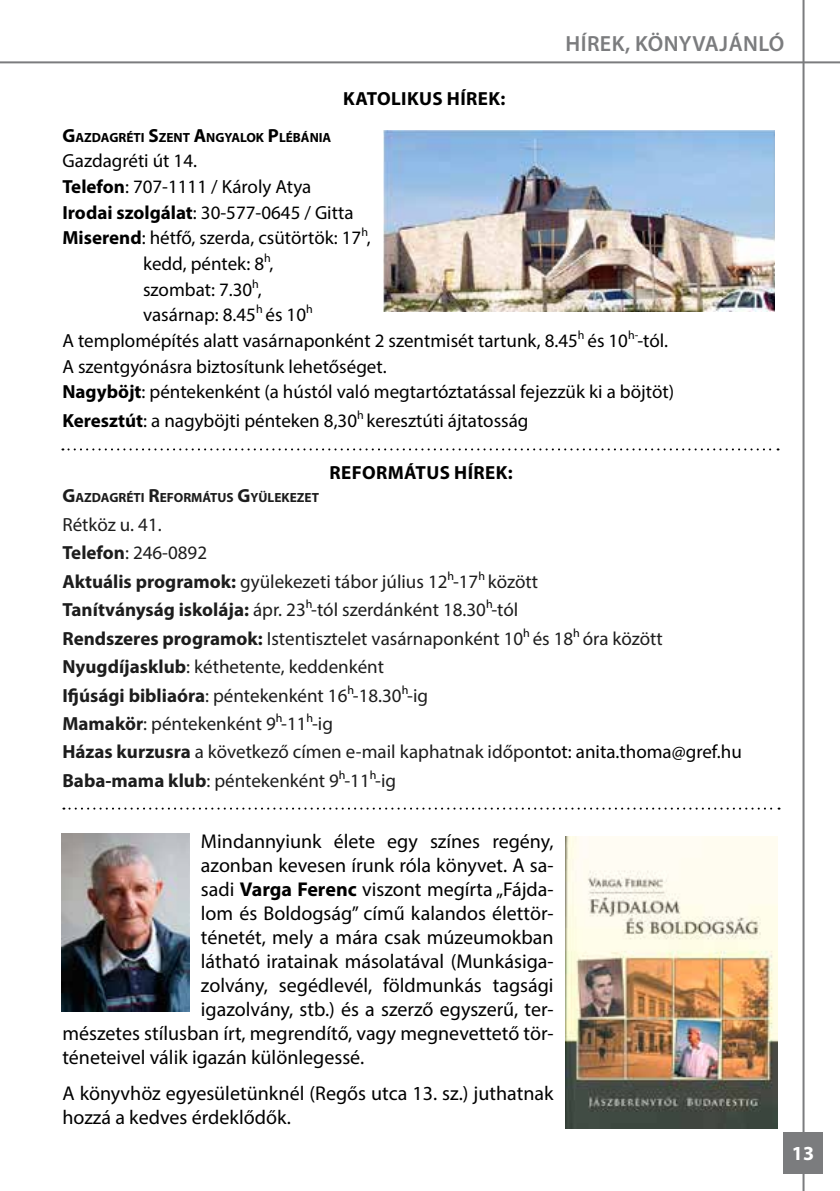
<style>
.page{position:relative;width:840px;height:1191px;background:#fff}
.page>*{position:absolute;margin:0;border:0;box-sizing:border-box;transform-origin:0 0}
.t1{font:600 22px "Myriad Pro";letter-spacing:.02em;color:#7b7c7e}
.t2{font:20px/24px "Myriad Pro";color:#000}
.t3{font:700 20px "Myriad Pro";color:#fff}
.t4{font:19px/28.4px "Myriad Pro";color:#1d1d1d}
.t5{font:19px "Myriad Pro";color:#000}
.t6{font:700 19px "Myriad Pro";letter-spacing:.02em;color:#000}
.t7{font:700 13.4px "Myriad Pro";color:#000}
.t8{font:700 13.4px "Myriad Pro";color:#1d1d1d}
.s1{font-size:19px}
.s2{font-weight:700}
.s3{color:#000}
</style>
<div class="page">
<hr style="left:802px;top:0;width:2px;height:1191px;background:#7b7c7e">
<hr style="left:0;top:61px;width:839px;height:2px;background:#7b7c7e">
<div style="left:782px;top:1132px;width:40px;height:42px;background:#7b7c7e"></div>
<img style="left:383px;top:130px;width:391px;height:182px">
<svg style="left:62px;top:448px;width:716px;height:2px"></svg>
<svg style="left:63px;top:807px;width:716px;height:2px"></svg>
<img style="left:61px;top:833px;width:128px;height:178px">
<img style="left:565px;top:836px;width:212px;height:292px">
<p class="t6" style="left:343px;top:86px;width:163px">Katolikus hírek:</p>
<p class="t1" style="left:565px;top:30px;width:84px">HÍREK, KÖN</p>
<p class="t1" style="left:678px;top:30px;width:106px">YVAJÁN LÓ</p>
<p class="t7" style="left:62px;top:128px;width:270px"><span class="s1">G</span>AZDAGRÉTI <span class="s1">S</span>ZENT <span class="s1">A</span>NGYALOK <span class="s1">P</span>LÉBÁNIA</p>
<p class="t5" style="left:62px;top:149px;width:136px">Gazdagréti út 14.</p>
<p class="t5" style="left:62px;top:175px;width:250px"><span class="s2">Telefon</span>: 707-1111 / Károly Atya</p>
<p class="t5" style="left:62px;top:200px;width:292px"><span class="s2">Irodai szolgálat</span>: 30-577-0645 / Gitta</p>
<p class="t5" style="left:62px;top:226px;width:310px"><span class="s2">Miserend</span>: hétfő, szerda, csütörtök: 17<sup>h</sup>,</p>
<p class="t5" style="left:143px;top:252px;width:132px">kedd, péntek: 8<sup>h</sup>,</p>
<p class="t5" style="left:143px;top:277px;width:120px">szombat: 7.30<sup>h</sup>,</p>
<p class="t5" style="left:143px;top:303px;width:171px">vasárnap: 8.45<sup>h</sup> és 10<sup>h</sup></p>
<p class="t5" style="left:62px;top:329px;width:606px">A templomépítés alatt vasárnaponként 2 szentmisét tartunk, 8.45<sup>h</sup> és 10<sup>h</sup> <sup>-</sup>-tól.</p>
<p class="t5" style="left:62px;top:354px;width:325px">A szentgyónásra biztosítunk lehetőséget.</p>
<p class="t5" style="left:62px;top:380px;width:613px"><span class="s2">Nagyböjt</span>: péntekenként (a hústól való megtartóztatással fejezzük ki a böjtöt)</p>
<p class="t5" style="left:62px;top:409px;width:467px"><span class="s2">Keresztút</span>: a nagyböjti pénteken 8,30<sup>h</sup> keresztúti ájtatosság</p>
<p class="t6" style="left:329px;top:461px;width:184px">Református hírek:</p>
<p class="t8" style="left:62px;top:489px;width:258px"><span class="s1">G</span>AZDAGRÉTI <span class="s1">R</span>EFORMÁTUS <span class="s1">G</span>YÜLEKEZET</p>
<p class="t4" style="left:62px;top:510px;width:680px">Rétköz u. 41.<br><span class="s2">Telefon</span>: 246-0892<br><span class="s2">Aktuális programok:</span> gyülekezeti tábor július 12<sup>h</sup>-17<sup>h</sup> között<br><span class="s2">Tanítványság iskolája:</span> ápr. 23<sup>h</sup>-tól szerdánként 18.30<sup>h</sup>-tól<br><span class="s2">Rendszeres programok:</span> Istentisztelet vasárnaponként 10<sup>h</sup> és 18<sup>h</sup> óra között <span class="s2">Nyugdíjasklub</span>: kéthetente, keddenként<br><span class="s2">Ifjúsági bibliaóra</span>: péntekenként 16<sup>h</sup>-18.30<sup>h</sup>-ig<br><span class="s2">Mamakör</span>: péntekenként 9<sup>h</sup>-11<sup>h</sup>-ig<br><span class="s2">Házas kurzusra</span> a következő címen e-mail kaphatnak időpo<span class="s3">ntot: anita.thoma@gref.hu </span><span class="s2">Baba-mama klub</span>: péntekenként 9<sup>h</sup>-11<sup>h</sup>-ig</p>
<p class="t2" style="left:201px;top:829px;width:354px">Mindannyiunk élete egy színes regény,</p>
<p class="t2" style="left:201px;top:853px;width:354px">azonban kevesen írunk róla könyvet. A sa-</p>
<p class="t2" style="left:201px;top:877px;width:354px">sadi <span class="s2">Varga Ferenc</span> viszont megírta „Fájda-</p>
<p class="t2" style="left:201px;top:901px;width:354px">lom és Boldogság” című kalandos élettör-</p>
<p class="t2" style="left:201px;top:925px;width:354px">ténetét, mely a mára csak múzeumokban</p>
<p class="t2" style="left:201px;top:949px;width:354px">látható iratainak másolatával (Munkásiga-</p>
<p class="t2" style="left:201px;top:973px;width:354px">zolvány, segédlevél, földmunkás tagsági</p>
<p class="t2" style="left:201px;top:997px;width:354px">igazolvány, stb.) és a szerző egyszerű, ter-</p>
<p class="t2" style="left:62px;top:1021px;width:492px">mészetes stílusban írt, megrendítő, vagy megnevettető tör-</p>
<p class="t2" style="left:62px;top:1045px;width:303px">téneteivel válik igazán különlegessé.</p>
<p class="t2" style="left:62px;top:1080px;width:492px">A könyvhöz egyesületünknél (Regős utca 13. sz.) juthatnak hozzá a kedves érdeklődők.</p>
<p class="t3" style="left:791px;top:1140px;width:24px">13</p>
</div>
